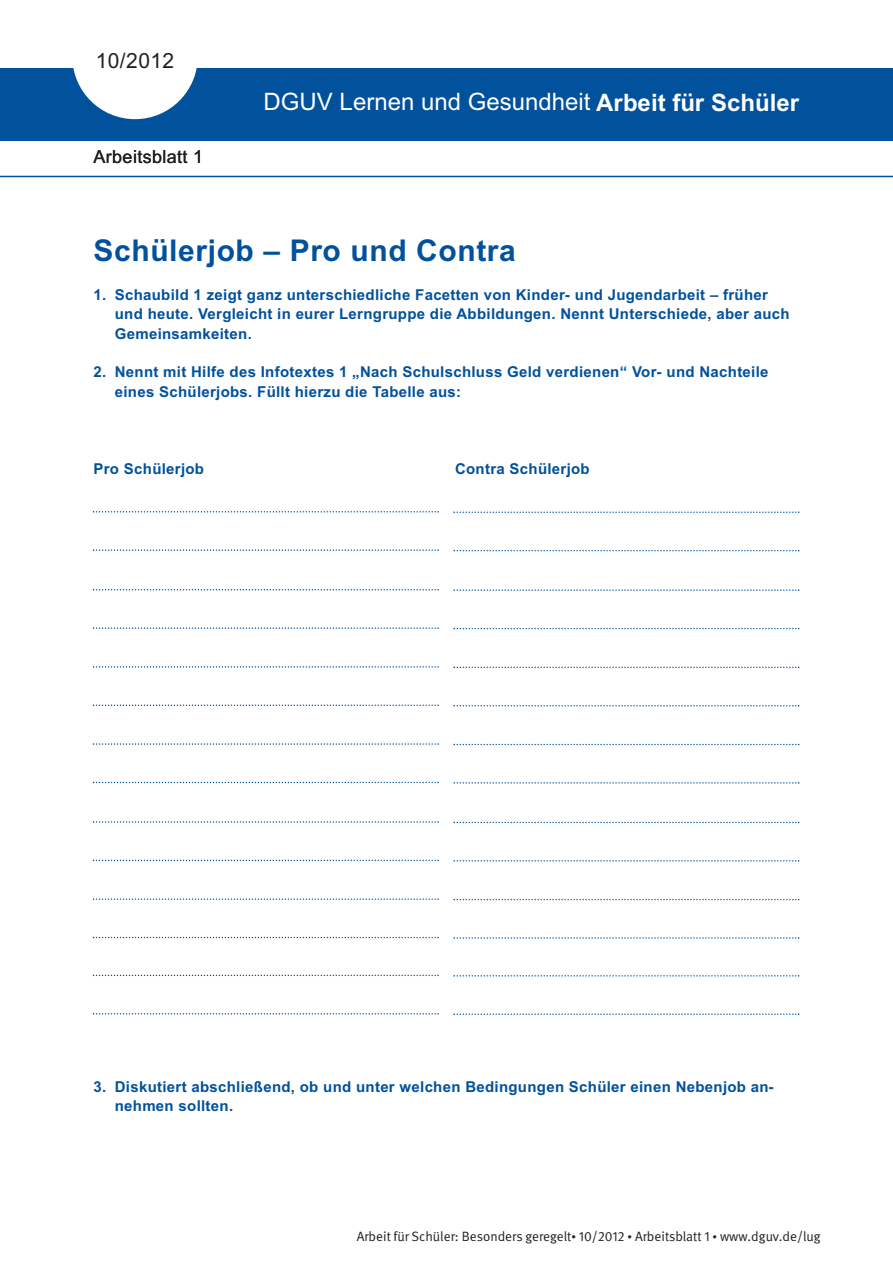
<style>
.page{position:relative;width:893px;height:1263px;background:#fff}
.page>*{position:absolute;margin:0;border:0;box-sizing:border-box;transform-origin:0 0}
.t1{font:700 30px "Arial";letter-spacing:.02em;color:#01519c}
.t2{font:24px "Arial";color:#fff}
.t3{font:21px "Arial";letter-spacing:.02em;color:#231f20}
.t4{font:18px "Arial";letter-spacing:.02em;color:#231f20}
.t5{font:700 15px/19.4px "Arial";letter-spacing:.02em;color:#01519c}
.t6{font:13.5px "DGUV Meta";color:#231f20}
.s1{font-weight:700}
.s2{font-size:9px}
</style>
<div class="page">
<div style="left:0;top:68px;width:893px;height:72px;background:#01519c"></div>
<svg style="left:73px;top:68px;width:124px;height:51px"></svg>
<hr style="left:0;top:176px;width:893px;height:1px;background:#01519c">
<svg style="left:93px;top:511px;width:346px;height:1px"></svg>
<svg style="left:93px;top:549px;width:346px;height:2px"></svg>
<svg style="left:93px;top:589px;width:346px;height:1px"></svg>
<svg style="left:93px;top:627px;width:346px;height:2px"></svg>
<svg style="left:93px;top:666px;width:346px;height:2px"></svg>
<svg style="left:93px;top:704px;width:346px;height:2px"></svg>
<svg style="left:93px;top:743px;width:346px;height:2px"></svg>
<svg style="left:93px;top:782px;width:346px;height:1px"></svg>
<svg style="left:93px;top:821px;width:346px;height:2px"></svg>
<svg style="left:93px;top:860px;width:346px;height:1px"></svg>
<svg style="left:93px;top:898px;width:346px;height:2px"></svg>
<svg style="left:93px;top:937px;width:346px;height:1px"></svg>
<svg style="left:93px;top:975px;width:346px;height:1px"></svg>
<svg style="left:93px;top:1013px;width:346px;height:1px"></svg>
<svg style="left:453px;top:511px;width:346px;height:2px"></svg>
<svg style="left:453px;top:550px;width:346px;height:1px"></svg>
<svg style="left:453px;top:589px;width:346px;height:2px"></svg>
<svg style="left:453px;top:628px;width:346px;height:1px"></svg>
<svg style="left:453px;top:667px;width:346px;height:1px"></svg>
<svg style="left:453px;top:705px;width:346px;height:1px"></svg>
<svg style="left:453px;top:744px;width:346px;height:1px"></svg>
<svg style="left:453px;top:782px;width:346px;height:2px"></svg>
<svg style="left:453px;top:822px;width:346px;height:1px"></svg>
<svg style="left:453px;top:860px;width:346px;height:1px"></svg>
<svg style="left:453px;top:899px;width:346px;height:1px"></svg>
<svg style="left:453px;top:937px;width:346px;height:2px"></svg>
<svg style="left:453px;top:975px;width:346px;height:1px"></svg>
<svg style="left:453px;top:1013px;width:346px;height:2px"></svg>
<h3 class="t3" style="left:96px;top:49px;width:80px">10/2012</h3>
<p class="t4" style="left:94px;top:146px;width:111px">Arbeitsblatt 1</p>
<h2 class="t2" style="left:264px;top:88px;width:537px">DGUV Lernen und Gesundheit <span class="s1">Arbeit für Schüler</span></h2>
<h1 class="t1" style="left:94px;top:233px;width:424px">Schülerjob – Pro und Contra</h1>
<p class="t5" style="left:115px;top:285px;width:676px;text-indent:-21px">1. Schaubild 1 zeigt ganz unterschiedliche Facetten von Kinder- und Jugendarbeit – früher und heute. Vergleicht in eurer Lerngruppe die Abbildungen. Nennt Unterschiede, aber auch<br>Gemeinsamkeiten.</p>
<p class="t5" style="left:115px;top:362px;width:655px;text-indent:-21px">2. Nennt mit Hilfe des Infotextes 1 „Nach Schulschluss Geld verdienen“ Vor- und Nachteile eines Schülerjobs. Füllt hierzu die Tabelle aus:</p>
<p class="t5" style="left:94px;top:459px;width:112px">Pro Schülerjob</p>
<p class="t5" style="left:455px;top:459px;width:136px">Contra Schülerjob</p>
<p class="t5" style="left:115px;top:1077px;width:661px;text-indent:-21px">3. Diskutiert abschließend, ob und unter welchen Bedingungen Schüler einen Nebenjob an&shy;nehmen sollten.</p>
<p class="t6" style="left:357px;top:1231px;width:465px">Arbeit für Schüler: Besonders geregelt<span class="s2">•</span> 10/2012 <span class="s2">•</span> Arbeitsblatt 1 <span class="s2">•</span> www.dguv.de/lug</p>
</div>
